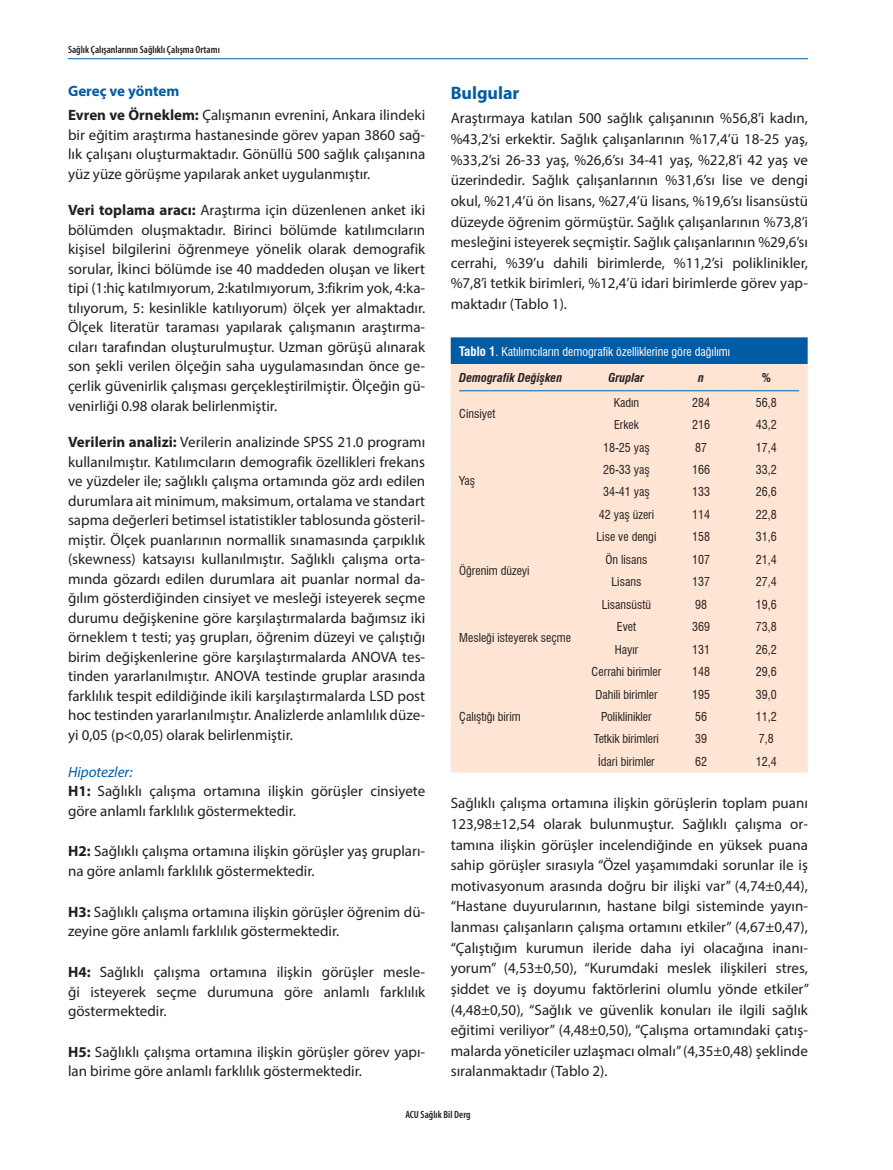
<style>
.page{position:relative;width:893px;height:1170px;background:#fff}
.page>*{position:absolute;margin:0;border:0;box-sizing:border-box;transform-origin:0 0}
.t1{font:700 18px "Myriad Pro";color:#015ca3}
.t2{font:15px/19.5px "Myriad Pro";color:#231f20;text-align:justify}
.t3{font:condensed 12px "Swiss 721 BT";color:#231f20}
.t4{font:condensed 12px "Swiss 721 BT";color:#fff}
.t5{font:italic 700 condensed 12px "Swiss 721 BT";color:#231f20}
.t6{font:600 condensed 10.5px "Myriad Pro";color:#231f20}
.s1{font-weight:700;color:#015ca3}
.s2{font-weight:700}
.s3{font-style:italic;color:#015ca3}
.s4{font-weight:700;font-size:12.75px}
</style>
<div class="page">
<hr style="left:68px;top:58px;width:740px;height:1px;background:#015ca3">
<div style="left:451px;top:337px;width:357px;height:27px;background:#015ca3"></div>
<div style="left:451px;top:364px;width:357px;height:408px;background:#fee4d2"></div>
<hr style="left:459px;top:390px;width:125px;height:1px;background:#015ca3">
<hr style="left:584px;top:390px;width:85px;height:1px;background:#015ca3">
<hr style="left:669px;top:390px;width:64px;height:1px;background:#015ca3">
<hr style="left:733px;top:390px;width:66px;height:1px;background:#015ca3">
<p class="t6" style="left:68px;top:44px;width:153px">Sağlık Çalışanlarının Sağlıklı Çalışma Ortamı</p>
<p class="t2" style="left:68px;top:79px;width:359px;line-height:23.7px"><span class="s1">Gereç ve yöntem<br></span><span class="s2">Evren ve Örneklem:</span> Çalışmanın evrenini, Ankara ilindeki</p>
<p class="t2" style="left:68px;top:125px;width:359px">bir eğitim araştırma hastanesinde görev yapan 3860 sağ&shy;lık çalışanı oluşturmaktadır. Gönüllü 500 sağlık çalışanına yüz yüze görüşme yapılarak anket uygulanmıştır.</p>
<p class="t2" style="left:68px;top:200px;width:359px"><span class="s2">Veri toplama aracı:</span> Araştırma için düzenlenen anket iki bölümden oluşmaktadır. Birinci bölümde katılımcıların kişisel bilgilerini öğrenmeye yönelik olarak demografik sorular, İkinci bölümde ise 40 maddeden oluşan ve likert tipi (1:hiç katılmıyorum, 2:katılmıyorum, 3:fikrim yok, 4:ka&shy;tılıyorum, 5: kesinlikle katılıyorum) ölçek yer almaktadır.<br>Ölçek literatür taraması yapılarak çalışmanın araştırma&shy;cıları tarafından oluşturulmuştur. Uzman görüşü alınarak son şekli verilen ölçeğin saha uygulamasından önce ge&shy;çerlik güvenirlik çalışması gerçekleştirilmiştir. Ölçeğin gü&shy;venirliği 0.98 olarak belirlenmiştir.</p>
<p class="t2" style="left:68px;top:432px;width:359px"><span class="s2">Verilerin analizi:</span> Verilerin analizinde SPSS 21.0 programı kullanılmıştır. Katılımcıların demografik özellikleri frekans ve yüzdeler ile; sağlıklı çalışma ortamında göz ardı edilen durumlara ait minimum, maksimum, ortalama ve standart sapma değerleri betimsel istatistikler tablosunda gösteril&shy;miştir. Ölçek puanlarının normallik sınamasında çarpıklık (skewness) katsayısı kullanılmıştır. Sağlıklı çalışma orta&shy;mında gözardı edilen durumlara ait puanlar normal da&shy;ğılım gösterdiğinden cinsiyet ve mesleği isteyerek seçme durumu değişkenine göre karşılaştırmalarda bağımsız iki örneklem t testi; yaş grupları, öğrenim düzeyi ve çalıştığı birim değişkenlerine göre karşılaştırmalarda ANOVA tes&shy;tinden yararlanılmıştır. ANOVA testinde gruplar arasında farklılık tespit edildiğinde ikili karşılaştırmalarda LSD post hoc testinden yararlanılmıştır. Analizlerde anlamlılık düze&shy;yi 0,05 (p&lt;0,05) olarak belirlenmiştir.</p>
<p class="t2" style="left:68px;top:761px;width:359px;text-align:left"><span class="s3">Hipotezler:<br></span><span class="s2">H1:</span> Sağlıklı çalışma ortamına ilişkin görüşler cinsiyete göre anlamlı farklılık göstermektedir.</p>
<p class="t2" style="left:68px;top:841px;width:359px"><span class="s2">H2:</span> Sağlıklı çalışma ortamına ilişkin görüşler yaş grupları&shy;na göre anlamlı farklılık göstermektedir.</p>
<p class="t2" style="left:68px;top:901px;width:359px"><span class="s2">H3:</span> Sağlıklı çalışma ortamına ilişkin görüşler öğrenim dü&shy;zeyine göre anlamlı farklılık göstermektedir.</p>
<p class="t2" style="left:68px;top:961px;width:359px"><span class="s2">H4:</span> Sağlıklı çalışma ortamına ilişkin görüşler mesle&shy;ği isteyerek seçme durumuna göre anlamlı farklılık göstermektedir.</p>
<p class="t2" style="left:68px;top:1041px;width:359px"><span class="s2">H5:</span> Sağlıklı çalışma ortamına ilişkin görüşler görev yapı&shy;lan birime göre anlamlı farklılık göstermektedir.</p>
<p class="t1" style="left:451px;top:81px;width:70px">Bulgular</p>
<p class="t2" style="left:451px;top:108px;width:359px;line-height:20.5px">Araştırmaya katılan 500 sağlık çalışanının %56,8’i kadın, %43,2’si erkektir. Sağlık çalışanlarının %17,4’ü 18-25 yaş, %33,2’si 26-33 yaş, %26,6’sı 34-41 yaş, %22,8’i 42 yaş ve üzerindedir. Sağlık çalışanlarının %31,6’sı lise ve dengi okul, %21,4’ü ön lisans, %27,4’ü lisans, %19,6’sı lisansüstü düzeyde öğrenim görmüştür. Sağlık çalışanlarının %73,8’i mesleğini isteyerek seçmiştir. Sağlık çalışanlarının %29,6’sı cerrahi, %39’u dahili birimlerde, %11,2’si poliklinikler, %7,8’i tetkik birimleri, %12,4’ü idari birimlerde görev yap&shy;maktadır (Tablo 1).</p>
<p class="t4" style="left:459px;top:344px;width:272px"><span class="s4">Tablo 1</span>. Katılımcıların demografik özelliklerine göre dağılımı</p>
<p class="t5" style="left:459px;top:370px;width:105px">Demografik Değişken</p>
<p class="t5" style="left:608px;top:370px;width:38px">Gruplar</p>
<p class="t5" style="left:698px;top:370px;width:7px">n</p>
<p class="t5" style="left:762px;top:370px;width:11px">%</p>
<p class="t3" style="left:459px;top:406px;width:38px">Cinsiyet</p>
<p class="t3" style="left:614px;top:395px;width:27px">Kadın</p>
<p class="t3" style="left:692px;top:395px;width:19px">284</p>
<p class="t3" style="left:756px;top:395px;width:22px">56,8</p>
<p class="t3" style="left:614px;top:417px;width:26px">Erkek</p>
<p class="t3" style="left:692px;top:417px;width:19px">216</p>
<p class="t3" style="left:756px;top:417px;width:22px">43,2</p>
<p class="t3" style="left:459px;top:473px;width:17px">Yaş</p>
<p class="t3" style="left:459px;top:563px;width:72px">Öğrenim düzeyi</p>
<p class="t3" style="left:459px;top:630px;width:113px">Mesleği isteyerek seçme</p>
<p class="t3" style="left:603px;top:440px;width:48px">18-25 yaş</p>
<p class="t3" style="left:695px;top:440px;width:13px">87</p>
<p class="t3" style="left:756px;top:440px;width:22px">17,4</p>
<p class="t3" style="left:603px;top:462px;width:48px">26-33 yaş</p>
<p class="t3" style="left:692px;top:462px;width:19px">166</p>
<p class="t3" style="left:756px;top:462px;width:22px">33,2</p>
<p class="t3" style="left:603px;top:485px;width:48px">34-41 yaş</p>
<p class="t3" style="left:692px;top:485px;width:19px">133</p>
<p class="t3" style="left:756px;top:485px;width:22px">26,6</p>
<p class="t3" style="left:599px;top:507px;width:57px">42 yaş üzeri</p>
<p class="t3" style="left:692px;top:507px;width:19px">114</p>
<p class="t3" style="left:756px;top:507px;width:22px">22,8</p>
<p class="t3" style="left:597px;top:529px;width:61px">Lise ve dengi</p>
<p class="t3" style="left:692px;top:529px;width:19px">158</p>
<p class="t3" style="left:756px;top:529px;width:22px">31,6</p>
<p class="t3" style="left:605px;top:552px;width:44px">Ön lisans</p>
<p class="t3" style="left:692px;top:552px;width:19px">107</p>
<p class="t3" style="left:756px;top:552px;width:22px">21,4</p>
<p class="t3" style="left:612px;top:574px;width:31px">Lisans</p>
<p class="t3" style="left:692px;top:574px;width:19px">137</p>
<p class="t3" style="left:756px;top:574px;width:22px">27,4</p>
<p class="t3" style="left:602px;top:597px;width:51px">Lisansüstü</p>
<p class="t3" style="left:695px;top:597px;width:13px">98</p>
<p class="t3" style="left:756px;top:597px;width:22px">19,6</p>
<p class="t3" style="left:617px;top:619px;width:21px">Evet</p>
<p class="t3" style="left:692px;top:619px;width:19px">369</p>
<p class="t3" style="left:756px;top:619px;width:22px">73,8</p>
<p class="t3" style="left:615px;top:642px;width:25px">Hayır</p>
<p class="t3" style="left:692px;top:642px;width:19px">131</p>
<p class="t3" style="left:756px;top:642px;width:22px">26,2</p>
<p class="t3" style="left:592px;top:664px;width:71px">Cerrahi birimler</p>
<p class="t3" style="left:692px;top:664px;width:19px">148</p>
<p class="t3" style="left:756px;top:664px;width:22px">29,6</p>
<p class="t3" style="left:595px;top:687px;width:64px">Dahili birimler</p>
<p class="t3" style="left:692px;top:687px;width:19px">195</p>
<p class="t3" style="left:756px;top:687px;width:22px">39,0</p>
<p class="t3" style="left:601px;top:709px;width:52px">Poliklinikler</p>
<p class="t3" style="left:695px;top:709px;width:13px">56</p>
<p class="t3" style="left:756px;top:709px;width:22px">11,2</p>
<p class="t3" style="left:594px;top:731px;width:66px">Tetkik birimleri</p>
<p class="t3" style="left:695px;top:731px;width:13px">39</p>
<p class="t3" style="left:759px;top:731px;width:16px">7,8</p>
<p class="t3" style="left:598px;top:754px;width:58px">İdari birimler</p>
<p class="t3" style="left:695px;top:754px;width:13px">62</p>
<p class="t3" style="left:756px;top:754px;width:22px">12,4</p>
<p class="t2" style="left:451px;top:792px;width:360px;line-height:20.5px">Sağlıklı çalışma ortamına ilişkin görüşlerin toplam puanı 123,98±12,54 olarak bulunmuştur. Sağlıklı çalışma or&shy;tamına ilişkin görüşler incelendiğinde en yüksek puana sahip görüşler sırasıyla “Özel yaşamımdaki sorunlar ile iş motivasyonum arasında doğru bir ilişki var” (4,74±0,44), “Hastane duyurularının, hastane bilgi sisteminde yayın&shy;lanması çalışanların çalışma ortamını etkiler” (4,67±0,47), “Çalıştığım kurumun ileride daha iyi olacağına inanı&shy;yorum” (4,53±0,50), “Kurumdaki meslek ilişkileri stres, şiddet ve iş doyumu faktörlerini olumlu yönde etkiler” (4,48±0,50), “Sağlık ve güvenlik konuları ile ilgili sağlık eğitimi veriliyor” (4,48±0,50), “Çalışma ortamındaki çatış&shy;malarda yöneticiler uzlaşmacı olmalı” (4,35±0,48) şeklinde sıralanmaktadır (Tablo 2).</p>
<p class="t3" style="left:459px;top:709px;width:63px">Çalıştığı birim</p>
<p class="t6" style="left:405px;top:1108px;width:67px">ACU Sağlık Bil Derg</p>
</div>
